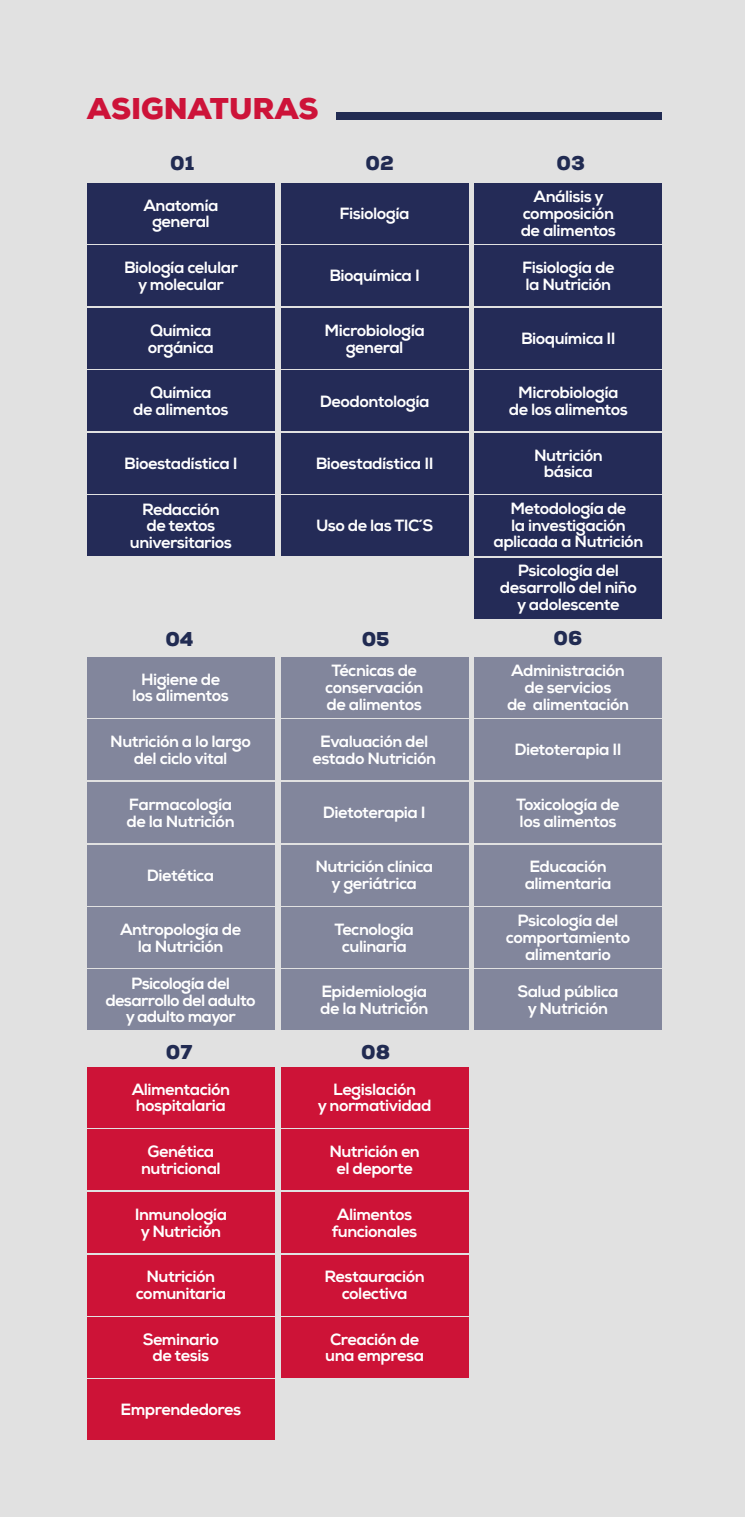
<style>
.page{position:relative;width:745px;height:1517px;background:#fff}
.page>*{position:absolute;margin:0;border:0;box-sizing:border-box;transform-origin:0 0}
.t1{font:900 30px "Nexa";color:#cd1339}
.t2{font:900 20px "Nexa";color:#212b52}
.t3{font:800 16.25px/16.8px "Nexa";letter-spacing:-.03em;color:#fff;text-align:center}
</style>
<div class="page">
<div style="left:0;top:0;width:744px;height:1517px;background:#e1e1e1"></div>
<div style="left:87px;top:657px;width:187px;height:60px;background:#82869c"></div>
<div style="left:87px;top:782px;width:187px;height:61px;background:#82869c"></div>
<div style="left:87px;top:907px;width:187px;height:60px;background:#82869c"></div>
<div style="left:87px;top:719px;width:187px;height:61px;background:#82869c"></div>
<div style="left:87px;top:845px;width:187px;height:60px;background:#82869c"></div>
<div style="left:87px;top:969px;width:187px;height:61px;background:#82869c"></div>
<div style="left:281px;top:657px;width:187px;height:60px;background:#82869c"></div>
<div style="left:281px;top:782px;width:187px;height:61px;background:#82869c"></div>
<div style="left:281px;top:907px;width:187px;height:60px;background:#82869c"></div>
<div style="left:281px;top:719px;width:187px;height:61px;background:#82869c"></div>
<div style="left:281px;top:845px;width:187px;height:60px;background:#82869c"></div>
<div style="left:281px;top:969px;width:187px;height:61px;background:#82869c"></div>
<div style="left:474px;top:657px;width:187px;height:60px;background:#82869c"></div>
<div style="left:474px;top:782px;width:187px;height:61px;background:#82869c"></div>
<div style="left:474px;top:907px;width:187px;height:60px;background:#82869c"></div>
<div style="left:474px;top:719px;width:187px;height:61px;background:#82869c"></div>
<div style="left:474px;top:845px;width:187px;height:60px;background:#82869c"></div>
<div style="left:474px;top:969px;width:187px;height:61px;background:#82869c"></div>
<div style="left:87px;top:1067px;width:187px;height:60px;background:#cd1337"></div>
<div style="left:87px;top:1192px;width:187px;height:60px;background:#cd1337"></div>
<div style="left:87px;top:1317px;width:187px;height:60px;background:#cd1337"></div>
<div style="left:87px;top:1129px;width:187px;height:60px;background:#cd1337"></div>
<div style="left:87px;top:1254px;width:187px;height:61px;background:#cd1337"></div>
<div style="left:87px;top:1379px;width:187px;height:60px;background:#cd1337"></div>
<div style="left:281px;top:1067px;width:187px;height:60px;background:#cd1337"></div>
<div style="left:281px;top:1192px;width:187px;height:60px;background:#cd1337"></div>
<div style="left:281px;top:1129px;width:187px;height:60px;background:#cd1337"></div>
<div style="left:281px;top:1254px;width:187px;height:61px;background:#cd1337"></div>
<div style="left:281px;top:1317px;width:187px;height:60px;background:#cd1337"></div>
<div style="left:87px;top:183px;width:187px;height:60px;background:#242b57"></div>
<div style="left:87px;top:308px;width:187px;height:61px;background:#242b57"></div>
<div style="left:87px;top:433px;width:187px;height:60px;background:#242b57"></div>
<div style="left:87px;top:245px;width:187px;height:61px;background:#242b57"></div>
<div style="left:87px;top:371px;width:187px;height:60px;background:#242b57"></div>
<div style="left:87px;top:495px;width:187px;height:61px;background:#242b57"></div>
<div style="left:281px;top:183px;width:187px;height:60px;background:#242b57"></div>
<div style="left:281px;top:308px;width:187px;height:61px;background:#242b57"></div>
<div style="left:281px;top:433px;width:187px;height:60px;background:#242b57"></div>
<div style="left:281px;top:245px;width:187px;height:61px;background:#242b57"></div>
<div style="left:281px;top:371px;width:187px;height:60px;background:#242b57"></div>
<div style="left:281px;top:495px;width:187px;height:61px;background:#242b57"></div>
<div style="left:474px;top:183px;width:187px;height:60px;background:#242b57"></div>
<div style="left:474px;top:308px;width:187px;height:61px;background:#242b57"></div>
<div style="left:474px;top:433px;width:187px;height:60px;background:#242b57"></div>
<div style="left:474px;top:245px;width:187px;height:61px;background:#242b57"></div>
<div style="left:474px;top:371px;width:187px;height:60px;background:#242b57"></div>
<div style="left:474px;top:495px;width:187px;height:61px;background:#242b57"></div>
<div style="left:474px;top:558px;width:187px;height:60px;background:#242b57"></div>
<div style="left:336px;top:112px;width:325px;height:7px;background:#212b52"></div>
<h1 class="t1" style="left:87px;top:89px;width:232px">ASIGNATURAS</h1>
<p class="t2" style="left:170px;top:150px;width:26px">01</p>
<p class="t2" style="left:365px;top:150px;width:30px">02</p>
<p class="t2" style="left:556px;top:150px;width:30px">03</p>
<p class="t3" style="left:143px;top:197px;width:76px">Anatomía general</p>
<p class="t3" style="left:520px;top:188px;width:97px">Análisis y composición de alimentos</p>
<p class="t3" style="left:339px;top:205px;width:71px">Fisiología</p>
<p class="t3" style="left:124px;top:259px;width:115px">Biología celular y molecular</p>
<p class="t3" style="left:329px;top:267px;width:92px">Bioquímica I</p>
<p class="t3" style="left:522px;top:259px;width:94px;text-align:left">Fisiología de la Nutrición</p>
<p class="t3" style="left:148px;top:322px;width:68px;text-align:left">Química orgánica</p>
<p class="t3" style="left:324px;top:322px;width:102px">Microbiología general</p>
<p class="t3" style="left:520px;top:330px;width:96px">Bioquímica II</p>
<p class="t3" style="left:133px;top:384px;width:97px">Química<br>de alimentos</p>
<p class="t3" style="left:319px;top:393px;width:111px">Deodontología</p>
<p class="t3" style="left:508px;top:384px;width:121px">Microbiología de los alimentos</p>
<p class="t3" style="left:124px;top:455px;width:115px">Bioestadística I</p>
<p class="t3" style="left:315px;top:455px;width:119px">Bioestadística II</p>
<p class="t3" style="left:533px;top:447px;width:70px">Nutrición básica</p>
<p class="t3" style="left:130px;top:501px;width:103px">Redacción<br>de textos universitarios</p>
<p class="t3" style="left:316px;top:517px;width:119px">Uso de las TIC´S</p>
<p class="t3" style="left:493px;top:500px;width:151px">Metodología de<br>la investigación aplicada a Nutrición</p>
<p class="t3" style="left:499px;top:562px;width:138px">Psicología del desarrollo del niño y adolescente</p>
<p class="t2" style="left:165px;top:626px;width:30px">04</p>
<p class="t2" style="left:361px;top:626px;width:29px">05</p>
<p class="t2" style="left:553px;top:625px;width:30px">06</p>
<p class="t3" style="left:132px;top:671px;width:98px">Higiene de los alimentos</p>
<p class="t3" style="left:325px;top:662px;width:100px">Técnicas de conservación de alimentos</p>
<p class="t3" style="left:506px;top:662px;width:123px">Administración de servicios<br>de alimentación</p>
<p class="t3" style="left:110px;top:733px;width:142px">Nutrición a lo largo del ciclo vital</p>
<p class="t3" style="left:126px;top:796px;width:109px;text-align:left">Farmacología de la Nutrición</p>
<p class="t3" style="left:147px;top:867px;width:69px">Dietética</p>
<p class="t3" style="left:120px;top:921px;width:122px">Antropología de la Nutrición</p>
<p class="t3" style="left:105px;top:975px;width:152px">Psicología del desarrollo del adulto y adulto mayor</p>
<p class="t3" style="left:312px;top:733px;width:125px">Evaluación del estado Nutrición</p>
<p class="t3" style="left:322px;top:804px;width:104px">Dietoterapia I</p>
<p class="t3" style="left:315px;top:858px;width:119px">Nutrición clínica y geriátrica</p>
<p class="t3" style="left:334px;top:921px;width:81px">Tecnología culinaria</p>
<p class="t3" style="left:320px;top:983px;width:109px;text-align:left">Epidemiología de la Nutrición</p>
<p class="t2" style="left:166px;top:1039px;width:28px">07</p>
<p class="t2" style="left:361px;top:1039px;width:30px">08</p>
<p class="t3" style="left:132px;top:1080px;width:100px;text-align:left">Alimentación hospitalaria</p>
<p class="t3" style="left:317px;top:1081px;width:115px">Legislación<br>y normatividad</p>
<p class="t3" style="left:141px;top:1143px;width:81px">Genética nutricional</p>
<p class="t3" style="left:329px;top:1143px;width:92px">Nutrición en el deporte</p>
<p class="t3" style="left:135px;top:1206px;width:94px">Inmunología y Nutrición</p>
<p class="t3" style="left:332px;top:1206px;width:87px">Alimentos funcionales</p>
<p class="t3" style="left:136px;top:1268px;width:92px">Nutrición comunitaria</p>
<p class="t3" style="left:324px;top:1268px;width:101px">Restauración colectiva</p>
<p class="t3" style="left:143px;top:1331px;width:78px">Seminario de tesis</p>
<p class="t3" style="left:325px;top:1331px;width:100px">Creación de una empresa</p>
<p class="t3" style="left:120px;top:1401px;width:122px">Emprendedores</p>
<p class="t3" style="left:514px;top:741px;width:109px">Dietoterapia II</p>
<p class="t3" style="left:516px;top:796px;width:105px;text-align:left">Toxicología de los alimentos</p>
<p class="t3" style="left:524px;top:858px;width:88px;text-align:left">Educación alimentaria</p>
<p class="t3" style="left:505px;top:912px;width:126px">Psicología del comportamiento alimentario</p>
<p class="t3" style="left:517px;top:983px;width:103px">Salud pública y Nutrición</p>
</div>
